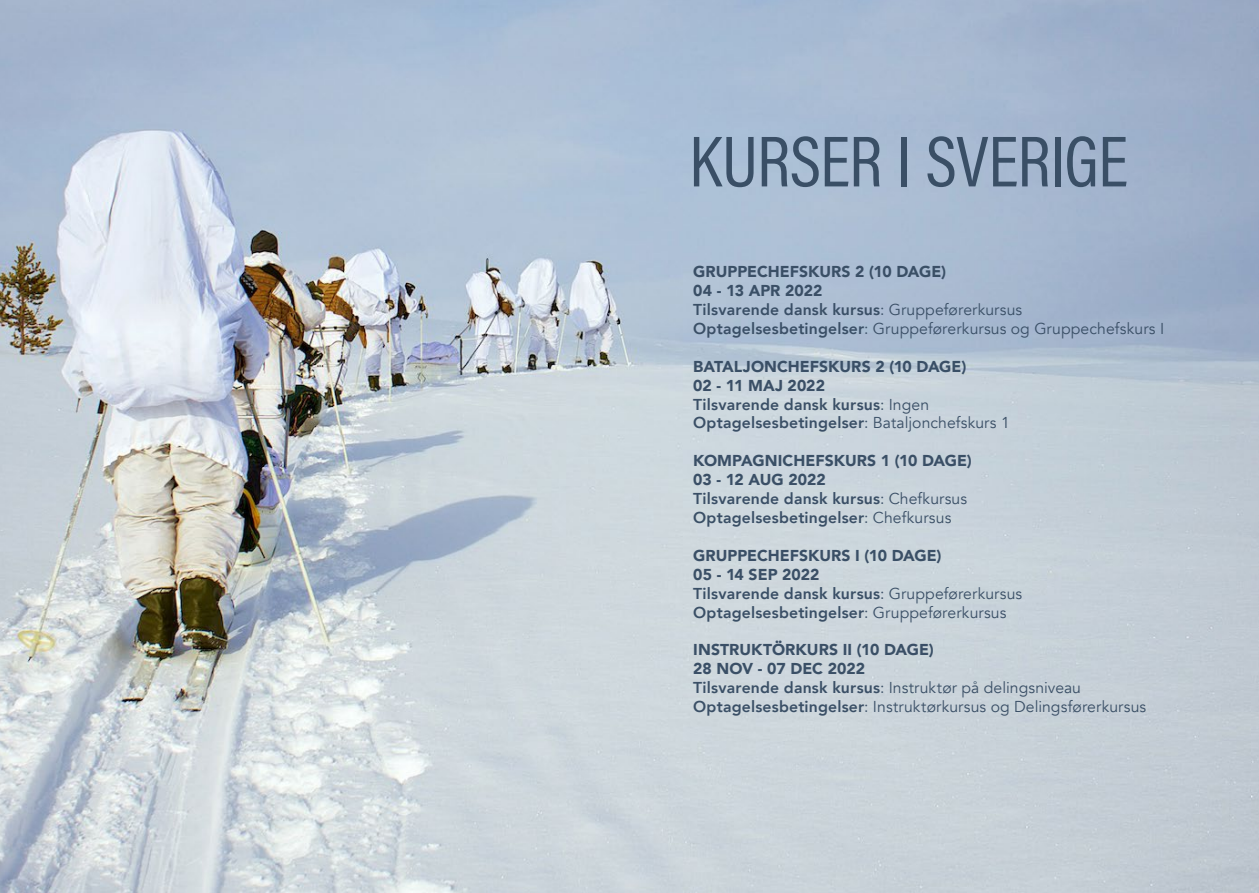
<style>
.page{position:relative;width:1259px;height:893px;background:#fff}
.page>*{position:absolute;margin:0;border:0;box-sizing:border-box;transform-origin:0 0}
.t1{font:72.9px "Acumin Pro Cond";letter-spacing:-.015em;color:#3a4f66}
.t2{font:800 15.75px/18.9px "Avenir";letter-spacing:.01em;color:#3a4f66}
.t3{font:15.75px/18.9px "Avenir";letter-spacing:.005em;color:#3a4f66}
.s1{font-weight:900}
.s2{font-weight:800}
.s3{font-weight:400}
</style>
<div class="page">
<img style="left:0;top:0;width:1259px;height:893px">
<h1 class="t1" style="left:689px;top:114px;width:440px">KURSER I SVERIGE</h1>
<p class="t3" style="left:693px;top:263px;width:472px"><span class="s1">GRUPPECHEFSKURS 2 (10 DAGE)<br>04 - 13 APR 2022<br></span><span class="s2">Tilsvarende dansk kursus</span>: Gruppeførerkursus <span class="s2">Optagelsesbetingelser</span>: Gruppeførerkursus og Gruppechefskurs I</p>
<p class="t2" style="left:693px;top:357px;width:318px"><span class="s1">BATALJONCHEFSKURS 2 (10 DAGE)<br>02 - 11 MAJ 2022<br></span>Tilsvarende dansk kursus<span class="s3">: Ingen<br></span>Optagelsesbetingelser<span class="s3">: Bataljonchefskurs 1</span></p>
<p class="t2" style="left:693px;top:451px;width:280px"><span class="s1">KOMPAGNICHEFSKURS 1 (10 DAGE)<br>03 - 12 AUG 2022<br></span>Tilsvarende dansk kursus<span class="s3">: Chefkursus<br></span>Optagelsesbetingelser<span class="s3">: Chefkursus</span></p>
<p class="t2" style="left:693px;top:546px;width:330px"><span class="s1">GRUPPECHEFSKURS I (10 DAGE)<br>05 - 14 SEP 2022<br></span>Tilsvarende dansk kursus<span class="s3">: Gruppeførerkursus </span>Optagelsesbetingelser<span class="s3">: Gruppeførerkursus</span></p>
<p class="t3" style="left:693px;top:641px;width:454px"><span class="s1">INSTRUKTÖRKURS II (10 DAGE)<br>28 NOV - 07 DEC 2022<br></span><span class="s2">Tilsvarende dansk kursus</span>: Instruktør på delingsniveau <span class="s2">Optagelsesbetingelser</span>: Instruktørkursus og Delingsførerkursus</p>
</div>
